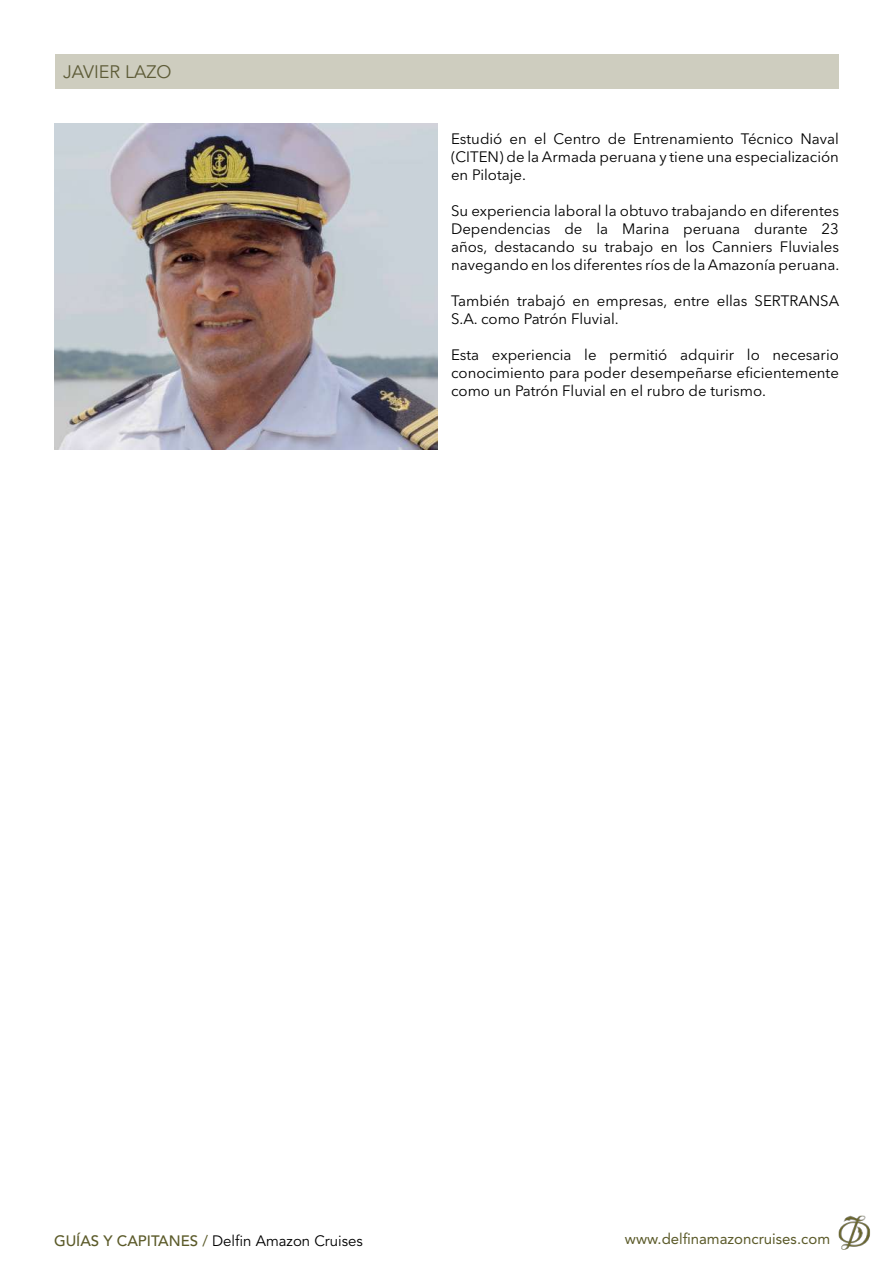
<style>
.page{position:relative;width:893px;height:1263px;background:#fff}
.page>*{position:absolute;margin:0;border:0;box-sizing:border-box;transform-origin:0 0}
.t1{font:18px "Avenir LT Std";color:#5e5c38}
.t2{font:15px/18px "Avenir Next LT Pro";color:#000;text-align:justify}
.t3{font:15px "Avenir LT Std";color:#000}
.t4{font:15px "Avenir LT Std";color:#5b5a29}
.s1{font-weight:500;color:#5b5a29}
.s2{color:#5b5a29}
</style>
<div class="page">
<img style="left:838px;top:1215px;width:33px;height:35px">
<div style="left:55px;top:54px;width:783px;height:34px;background:#cecdbf"></div>
<img style="left:54px;top:124px;width:383px;height:325px">
<p class="t1" style="left:63px;top:62px;width:110px">JAVIER LAZO</p>
<p class="t2" style="left:451px;top:130px;width:389px">Estudió en el Centro de Entrenamiento Técnico Naval (CITEN) de la Armada peruana y tiene una especialización en Pilotaje.</p>
<p class="t2" style="left:451px;top:202px;width:390px">Su experiencia laboral la obtuvo trabajando en diferentes Dependencias de la Marina peruana durante 23 años, destacando su trabajo en los Canniers Fluviales navegando en los diferentes ríos de la Amazonía peruana.</p>
<p class="t2" style="left:451px;top:292px;width:390px">También trabajó en empresas, entre ellas SERTRANSA<br>S.A. como Patrón Fluvial.</p>
<p class="t2" style="left:451px;top:346px;width:389px">Esta experiencia le permitió adquirir lo necesario conocimiento para poder desempeñarse eficientemente como un Patrón Fluvial en el rubro de turismo.</p>
<p class="t3" style="left:54px;top:1232px;width:310px"><span class="s1">GUÍAS Y CAPITANES</span> <span class="s2">/</span> Delfin Amazon Cruises</p>
<p class="t4" style="left:625px;top:1230px;width:207px">www.delfinamazoncruises.com</p>
</div>
